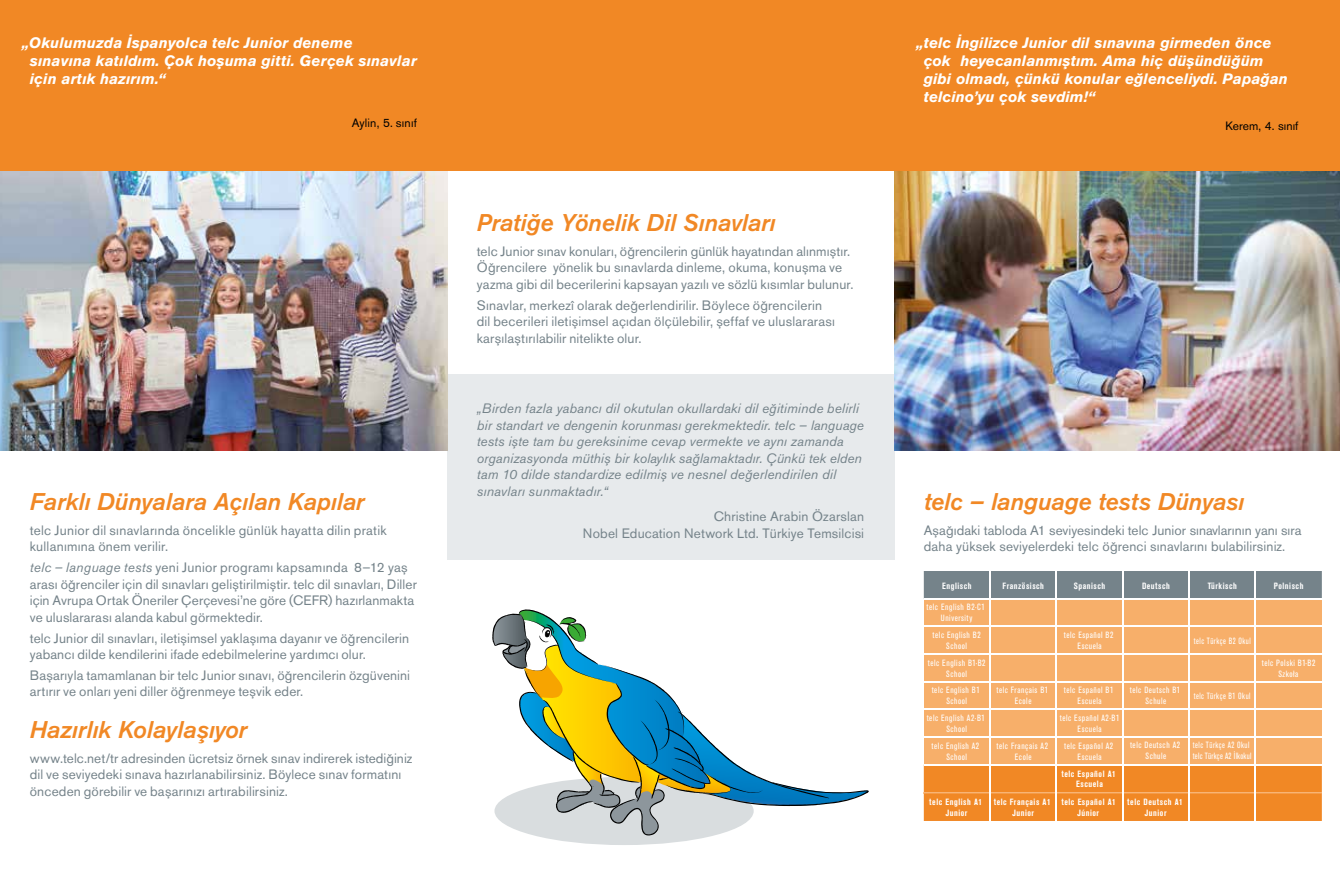
<style>
.page{position:relative;width:1340px;height:893px;background:#fff}
.page>*{position:absolute;margin:0;border:0;box-sizing:border-box;transform-origin:0 0}
.t1{font:italic 500 24px "Akzidenz Grotesk Pro";color:#f18825}
.t2{font:italic 700 15px/18px "Akzidenz Grotesk Pro";color:#fff}
.t3{font:13.5px/16.5px "Akzidenz Grotesk Pro";letter-spacing:.01em;color:#75838a}
.t4{font:italic 13.5px/16.5px "Akzidenz Grotesk Pro";letter-spacing:.005em;color:#75838a}
.t5{font:12px "Akzidenz Grotesk Pro";color:#000}
.t6{font:12px "Akzidenz Grotesk Pro";letter-spacing:.02em;color:#000}
.t7{font:condensed 9px/10.8px "Akzidenz Grotesk Pro";letter-spacing:.06em;color:#fff;text-align:center}
.t8{font:700 condensed 9px/10.9px "Akzidenz Grotesk Pro";letter-spacing:.06em;color:#fff;text-align:center}
.t9{font:condensed 9px/10.8px "Akzidenz Grotesk Pro";letter-spacing:.035em;color:#fff;scale:.9 1}
.t10{font:condensed 9px "Akzidenz Grotesk Pro";letter-spacing:.06em;color:#fff;scale:.9 1}
.s1{font-style:italic}
</style>
<div class="page">
<div style="left:447px;top:374px;width:447px;height:186px;background:#e7eaec"></div>
<img style="left:0;top:170px;width:447px;height:280px">
<img style="left:894px;top:170px;width:445px;height:280px">
<div style="left:0;top:0;width:1339px;height:170px;background:#f18825"></div>
<div style="left:494px;top:777px;width:259px;height:68px;background:#d9dddf;border-radius:50%"></div>
<svg style="left:492px;top:609px;width:376px;height:229px"></svg>
<div style="left:924px;top:598px;width:397px;height:166px;background:#f7af6a"></div>
<div style="left:923px;top:571px;width:398px;height:27px;background:#75838a"></div>
<hr style="left:923px;top:598px;width:80px;height:1px;background:#fff">
<hr style="left:1003px;top:598px;width:80px;height:1px;background:#fff">
<hr style="left:1083px;top:598px;width:79px;height:1px;background:#fff">
<hr style="left:1162px;top:598px;width:80px;height:1px;background:#fff">
<hr style="left:1242px;top:598px;width:79px;height:1px;background:#fff">
<hr style="left:923px;top:626px;width:400px;height:1px;background:#fff">
<hr style="left:923px;top:653px;width:399px;height:1px;background:#fff">
<hr style="left:923px;top:681px;width:400px;height:1px;background:#fff">
<hr style="left:923px;top:709px;width:400px;height:1px;background:#fff">
<hr style="left:923px;top:736px;width:400px;height:1px;background:#fff">
<div style="left:923px;top:765px;width:398px;height:56px;background:#f18825"></div>
<hr style="left:989px;top:570px;width:1px;height:251px;background:#fff">
<hr style="left:1055px;top:570px;width:2px;height:251px;background:#fff">
<hr style="left:1122px;top:570px;width:1px;height:251px;background:#fff">
<hr style="left:1188px;top:570px;width:1px;height:251px;background:#fff">
<hr style="left:1254px;top:570px;width:1px;height:251px;background:#fff">
<p class="t2" style="left:30px;top:34px;width:388px;text-indent:-8px">„Okulumuzda İspanyolca telc Junior deneme sınavına katıldım. Çok hoşuma gitti. Gerçek sınavlar için artık hazırım.“</p>
<p class="t6" style="left:352px;top:115px;width:67px">Aylin, 5. sınıf</p>
<h1 class="t1" style="left:30px;top:486px;width:336px">Farklı Dünyalara Açılan Kapılar</h1>
<p class="t3" style="left:30px;top:522px;width:358px">telc Junior dil sınavlarında öncelikle günlük hayatta dilin pratik kullanımına önem verilir.</p>
<p class="t3" style="left:30px;top:559px;width:388px"><span class="s1">telc – language tests</span> yeni Junior programı kapsamında 8–12 yaş arası öğrenciler için dil sınavları geliştirilmiştir. telc dil sınavları, Diller için Avrupa Ortak Öneriler Çerçevesi’ne göre (CEFR) hazırlanmakta ve uluslararası alanda kabul görmektedir.</p>
<p class="t3" style="left:30px;top:629px;width:381px">telc Junior dil sınavları, iletişimsel yaklaşıma dayanır ve öğrencilerin yabancı dilde kendilerini ifade edebilmelerine yardımcı olur.</p>
<p class="t3" style="left:30px;top:667px;width:382px">Başarıyla tamamlanan bir telc Junior sınavı, öğrencilerin özgüvenini artırır ve onları yeni diller öğrenmeye teşvik eder.</p>
<h1 class="t1" style="left:30px;top:714px;width:219px">Hazırlık Kolaylaşıyor</h1>
<p class="t3" style="left:30px;top:750px;width:384px">www.telc.net/tr adresinden ücretsiz örnek sınav indirerek istediğiniz dil ve seviyedeki sınava hazırlanabilirsiniz. Böylece sınav formatını önceden görebilir ve başarınızı artırabilirsiniz.</p>
<h1 class="t1" style="left:477px;top:207px;width:300px">Pratiğe Yönelik Dil Sınavları</h1>
<p class="t3" style="left:477px;top:243px;width:378px">telc Junior sınav konuları, öğrencilerin günlük hayatından alınmıştır.<br>Öğrencilere yönelik bu sınavlarda dinleme, okuma, konuşma ve yazma gibi dil becerilerini kapsayan yazılı ve sözlü kısımlar bulunur.</p>
<p class="t3" style="left:477px;top:297px;width:360px">Sınavlar, merkezî olarak değerlendirilir. Böylece öğrencilerin dil becerileri iletişimsel açıdan ölçülebilir, şeffaf ve uluslararası karşılaştırılabilir nitelikte olur.</p>
<p class="t4" style="left:477px;top:400px;width:388px">„Birden fazla yabancı dil okutulan okullardaki dil eğitiminde belirli bir standart ve dengenin korunması gerekmektedir. telc – language tests işte tam bu gereksinime cevap vermekte ve aynı zamanda organizasyonda müthiş bir kolaylık sağlamaktadır. Çünkü tek elden tam 10 dilde standardize edilmiş ve nesnel değerlendirilen dil sınavları sunmaktadır.“</p>
<p class="t3" style="left:583px;top:508px;width:283px;text-align:right">Christine Arabin Özarslan<br>Nobel Education Network Ltd. Türkiye Temsilcisi</p>
<p class="t2" style="left:923px;top:34px;width:366px;text-indent:-7px">„telc İngilizce Junior dil sınavına girmeden önce çok heyecanlanmıştım. Ama hiç düşündüğüm gibi olmadı, çünkü konular eğlenceliydi. Papağan telcino’yu çok sevdim!“</p>
<p class="t5" style="left:1225px;top:118px;width:74px">Kerem, 4. sınıf</p>
<h1 class="t1" style="left:923px;top:486px;width:322px">telc – language tests Dünyası</h1>
<p class="t3" style="left:923px;top:522px;width:379px">Aşağıdaki tabloda A1 seviyesindeki telc Junior sınavlarının yanı sıra daha yüksek seviyelerdeki telc öğrenci sınavlarını bulabilirsiniz.</p>
<p class="t8" style="left:942px;top:580px;width:31px">Englisch</p>
<p class="t8" style="left:1002px;top:580px;width:43px">Französisch</p>
<p class="t8" style="left:1073px;top:580px;width:33px">Spanisch</p>
<p class="t8" style="left:1141px;top:580px;width:29px">Deutsch</p>
<p class="t8" style="left:1207px;top:580px;width:31px">Türkisch</p>
<p class="t8" style="left:1273px;top:580px;width:31px">Polnisch</p>
<p class="t7" style="left:926px;top:602px;width:60px">telc English B2·C1<br>University</p>
<p class="t7" style="left:1063px;top:629px;width:51px">telc Español B2<br>Escuela</p>
<p class="t10" style="left:1193px;top:635px;width:65px">telc Türkçe B2 Okul</p>
<p class="t7" style="left:931px;top:685px;width:50px">telc English B1<br>School</p>
<p class="t7" style="left:996px;top:685px;width:53px">telc Français B1<br>Ecole</p>
<p class="t7" style="left:1063px;top:685px;width:51px">telc Español B1<br>Escuela</p>
<p class="t7" style="left:1059px;top:712px;width:61px">telc Español A2·B1</p>
<p class="t7" style="left:932px;top:629px;width:50px">telc English B2<br>School</p>
<p class="t7" style="left:927px;top:657px;width:59px">telc English B1·B2<br>School</p>
<p class="t7" style="left:1261px;top:657px;width:55px">telc Polski B1·B2<br>Szkoła</p>
<p class="t7" style="left:1129px;top:684px;width:52px">telc Deutsch B1<br>Schule</p>
<p class="t10" style="left:1193px;top:690px;width:65px">telc Türkçe B1 Okul</p>
<p class="t7" style="left:926px;top:712px;width:60px">telc English A2·B1</p>
<p class="t7" style="left:931px;top:740px;width:49px">telc English A2</p>
<p class="t7" style="left:946px;top:723px;width:22px">School</p>
<p class="t7" style="left:1077px;top:723px;width:26px">Escuela</p>
<p class="t7" style="left:996px;top:740px;width:53px">telc Français A2<br>Ecole</p>
<p class="t7" style="left:1064px;top:740px;width:51px">telc Español A2<br>Escuela</p>
<p class="t7" style="left:1129px;top:740px;width:52px">telc Deutsch A2<br>Schule</p>
<p class="t9" style="left:1192px;top:740px;width:67px">telc Türkçe A2 Okul telc Türkçe A2 İlkokul</p>
<p class="t7" style="left:946px;top:751px;width:22px">School</p>
<p class="t8" style="left:1061px;top:768px;width:56px">telc Español A1</p>
<p class="t8" style="left:1076px;top:779px;width:28px">Escuela</p>
<p class="t8" style="left:929px;top:796px;width:54px">telc English A1<br>Junior</p>
<p class="t8" style="left:993px;top:796px;width:58px">telc Français A1<br>Junior</p>
<p class="t8" style="left:1061px;top:796px;width:56px">telc Español A1<br>Júnior</p>
<p class="t8" style="left:1127px;top:796px;width:57px">telc Deutsch A1<br>Junior</p>
</div>
